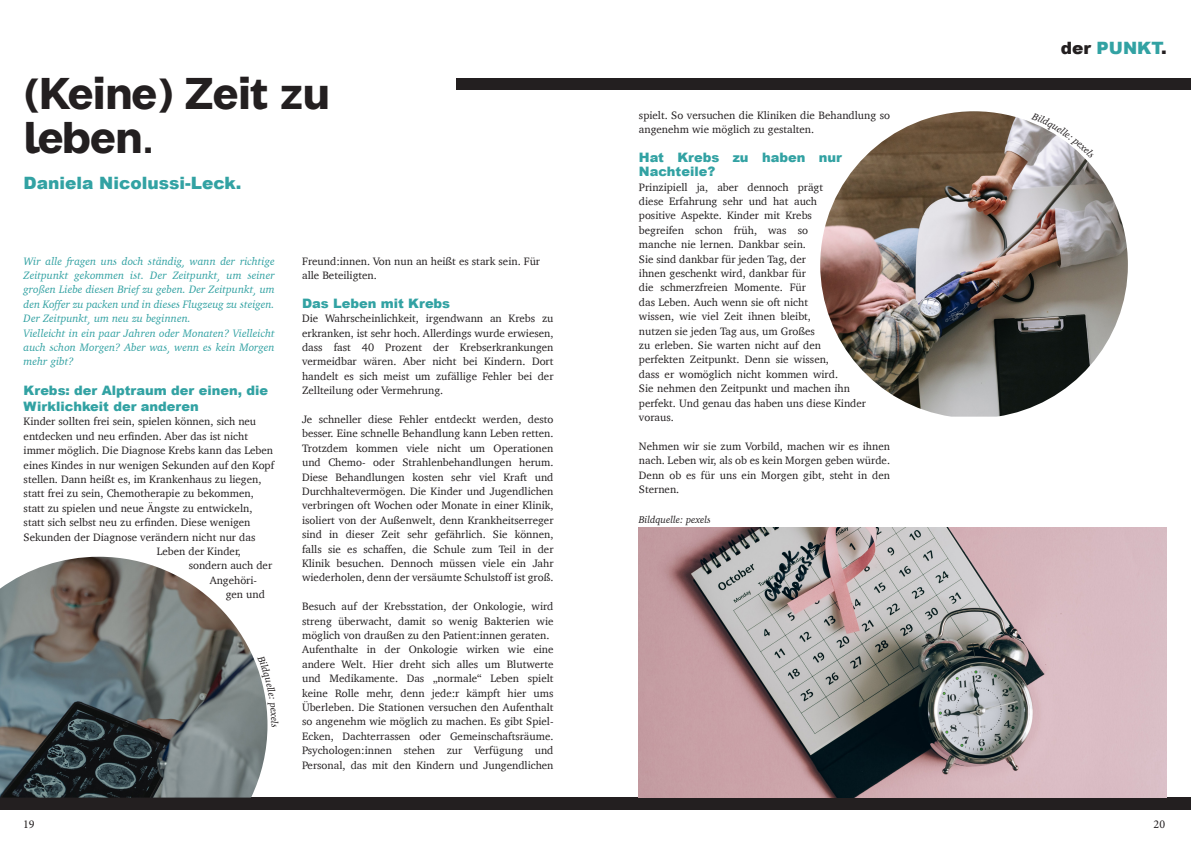
<style>
.page{position:relative;width:1191px;height:842px;background:#fff}
.page>*{position:absolute;margin:0;border:0;box-sizing:border-box;transform-origin:0 0}
.t1{font:800 39px/44px "Clinton";letter-spacing:-.02em;color:#231f20}
.t2{font:900 17px "Arial";color:#32a2a3}
.body{font:900 13px/15.6px "Arial";color:#32a2a3}
.t3{font:12px "Minion Pro";color:#231f20}
.body-2{font:11px/14.4px "Charter";color:#231f20;text-align:justify}
.body-3{font:italic 11px/14.4px "Charter";color:#31a1a2;text-align:justify}
.t4{font:italic 10px "Charter";color:#231f20}
.s1{color:#231f20}
</style>
<div class="page">
<div style="left:457px;top:78px;width:734px;height:11px;background:#231f20"></div>
<div style="left:0;top:797px;width:1191px;height:13px;background:#231f20"></div>
<img style="left:820px;top:111px;width:307px;height:306px">
<img style="left:0;top:557px;width:267px;height:240px">
<img style="left:639px;top:527px;width:527px;height:270px">
<svg style="left:1031px;top:112px;width:62px;height:47px"></svg>
<svg style="left:257px;top:655px;width:11px;height:69px"></svg>
<p class="t1" style="left:24px;top:72px;width:307px">(Keine) Zeit zu leben.</p>
<p class="t2" style="left:24px;top:170px;width:219px">Daniela Nicolussi-Leck.</p>
<p class="body-3" style="left:24px;top:254px;width:253px">Wir alle fragen uns doch ständig, wann der richtige Zeitpunkt gekommen ist. Der Zeitpunkt, um seiner großen Liebe diesen Brief zu geben. Der Zeitpunkt, um den Koffer zu packen und in dieses Flugzeug zu steigen.<br>Der Zeitpunkt, um neu zu beginnen.</p>
<p class="body-3" style="left:24px;top:326px;width:253px">Vielleicht in ein paar Jahren oder Monaten? Vielleicht auch schon Morgen? Aber was, wenn es kein Morgen mehr gibt?</p>
<p class="body" style="left:24px;top:383px;width:246px">Krebs: der Alptraum der einen, die<br>Wirklichkeit der anderen</p>
<p class="body-2" style="left:24px;top:414px;width:252px;text-align:left">Kinder sollten frei sein, spielen können, sich neu entdecken und neu erfinden. Aber das ist nicht immer möglich. Die Diagnose Krebs kann das Leben eines Kindes in nur wenigen Sekunden auf den Kopf stellen. Dann heißt es, im Krankenhaus zu liegen, statt frei zu sein, Chemotherapie zu bekommen, statt zu spielen und neue Ängste zu entwickeln, statt sich selbst neu zu erfinden. Diese wenigen</p>
<p class="body-2" style="left:24px;top:529px;width:233px">Sekunden der Diagnose verändern nicht nur das</p>
<p class="body-2" style="left:157px;top:544px;width:86px">Leben der Kinder,</p>
<p class="body-2" style="left:189px;top:558px;width:85px">sondern auch der</p>
<p class="body-2" style="left:210px;top:573px;width:49px">Angehöri-</p>
<p class="body-2" style="left:226px;top:587px;width:41px">gen und</p>
<p class="t4" style="left:283px;top:724px;width:5px;rotate:90deg">s</p>
<p class="body-2" style="left:302px;top:253px;width:239px">Freund:innen. Von nun an heißt es stark sein. Für alle Beteiligten.</p>
<p class="body" style="left:302px;top:295px;width:150px">Das Leben mit Krebs</p>
<p class="body-2" style="left:302px;top:311px;width:253px">Die Wahrscheinlichkeit, irgendwann an Krebs zu erkranken, ist sehr hoch. Allerdings wurde erwiesen, dass fast 40 Prozent der Krebserkrankungen vermeidbar wären. Aber nicht bei Kindern. Dort handelt es sich meist um zufällige Fehler bei der Zellteilung oder Vermehrung.</p>
<p class="body-2" style="left:302px;top:412px;width:253px">Je schneller diese Fehler entdeckt werden, desto besser. Eine schnelle Behandlung kann Leben retten.<br>Trotzdem kommen viele nicht um Operationen und Chemo- oder Strahlenbehandlungen herum.<br>Diese Behandlungen kosten sehr viel Kraft und Durchhaltevermögen. Die Kinder und Jugendlichen verbringen oft Wochen oder Monate in einer Klinik, isoliert von der Außenwelt, denn Krankheitserreger sind in dieser Zeit sehr gefährlich. Sie können, falls sie es schaffen, die Schule zum Teil in der Klinik besuchen. Dennoch müssen viele ein Jahr wiederholen, denn der versäumte Schulstoff ist groß.</p>
<p class="body-2" style="left:302px;top:599px;width:253px">Besuch auf der Krebsstation, der Onkologie, wird streng überwacht, damit so wenig Bakterien wie möglich von draußen zu den Patient:innen geraten.</p>
<p class="body-2" style="left:302px;top:642px;width:253px">Aufenthalte in der Onkologie wirken wie eine andere Welt. Hier dreht sich alles um Blutwerte und Medikamente. Das „normale“ Leben spielt keine Rolle mehr, denn jede:r kämpft hier ums Überleben. Die Stationen versuchen den Aufenthalt so angenehm wie möglich zu machen. Es gibt Spiel-Ecken, Dachterrassen oder Gemeinschaftsräume.<br>Psychologen:innen stehen zur Verfügung und Personal, das mit den Kindern und Jungendlichen</p>
<p class="body-2" style="left:639px;top:107px;width:253px">spielt. So versuchen die Kliniken die Behandlung so angenehm wie möglich zu gestalten.</p>
<p class="body" style="left:639px;top:149px;width:204px;line-height:14.4px">Hat Krebs zu haben nur<br>Nachteile?</p>
<p class="body-2" style="left:639px;top:179px;width:229px;text-align:left">Prinzipiell ja, aber dennoch prägt<br>diese Erfahrung sehr und hat auch<br>positive Aspekte. Kinder mit Krebs<br>begreifen schon früh, was so<br>manche nie lernen. Dankbar sein.<br>Sie sind dankbar für jeden Tag, der<br>ihnen geschenkt wird, dankbar für<br>die schmerzfreien Momente. Für<br>das Leben. Auch wenn sie oft nicht<br>wissen, wie viel Zeit ihnen bleibt,<br>nutzen sie jeden Tag aus, um Großes<br>zu erleben. Sie warten nicht auf den perfekten Zeitpunkt. Denn sie wissen,<br>dass er womöglich nicht kommen wird.<br>Sie nehmen den Zeitpunkt und machen ihn perfekt. Und genau das haben uns diese Kinder voraus.</p>
<p class="body-2" style="left:639px;top:439px;width:253px">Nehmen wir sie zum Vorbild, machen wir es ihnen nach. Leben wir, als ob es kein Morgen geben würde.<br>Denn ob es für uns ein Morgen gibt, steht in den Sternen.</p>
<p class="t4" style="left:639px;top:511px;width:74px">Bildquelle: pexels</p>
<p class="t2" style="left:1060px;top:35px;width:107px"><span class="s1">der</span> PUNKT<span class="s1">.</span></p>
<p class="t3" style="left:23px;top:816px;width:13px">19</p>
<p class="t3" style="left:1153px;top:816px;width:13px">20</p>
</div>
